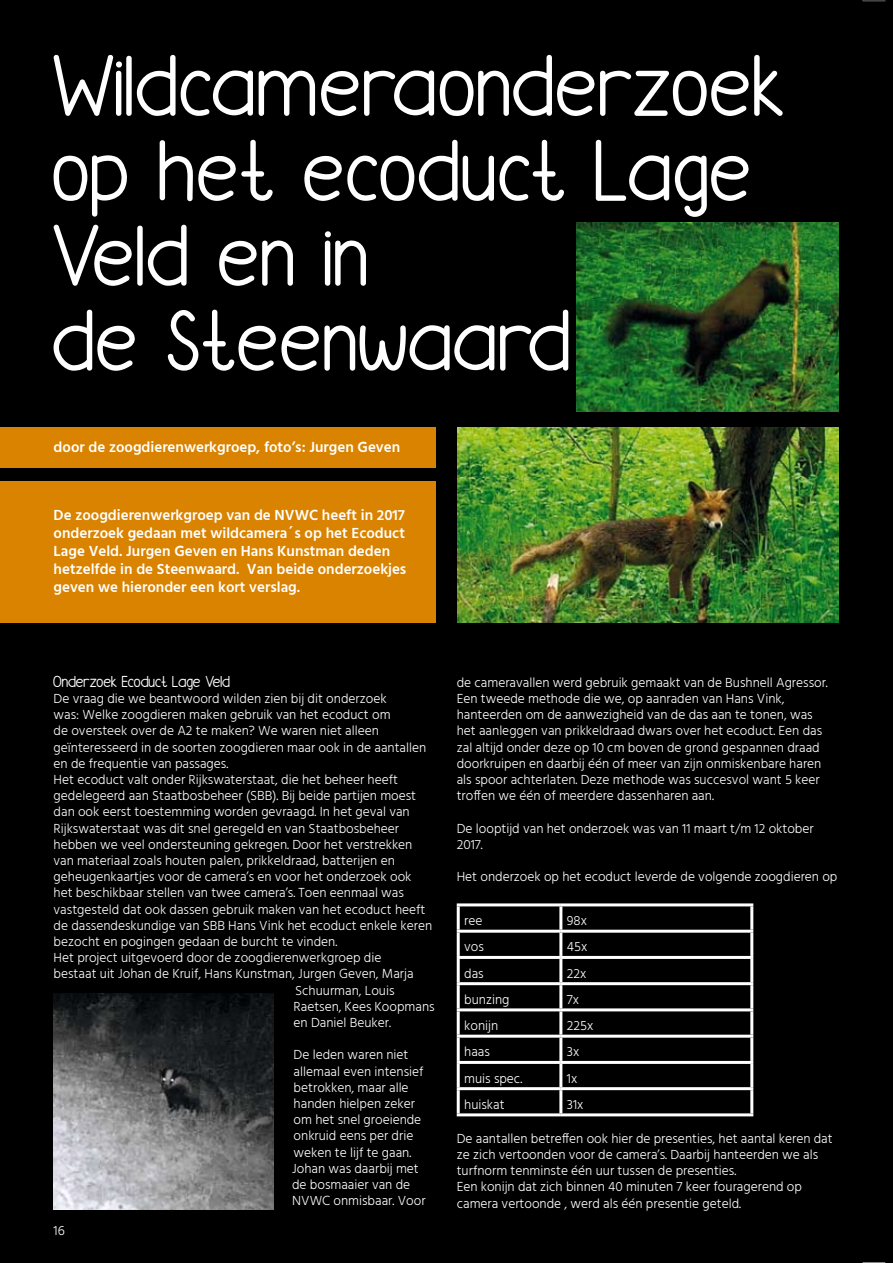
<style>
.page{position:relative;width:893px;height:1263px;background:#000}
.page>*{position:absolute;margin:0;border:0;box-sizing:border-box;transform-origin:0 0}
.t1{font:90.3px/84.9px "Anisa Sans";letter-spacing:.01em;color:#fff}
.t2{font:16.5px "Anisa Sans";color:#fff}
.t3{font:600 15px/18px "Hind";color:#fff}
.t4{font:300 13.5px/16.2px "Hind";color:#fff}
</style>
<div class="page">
<hr style="left:457px;top:903px;width:104px;height:3px;background:#fff">
<hr style="left:457px;top:906px;width:3px;height:24px;background:#fff">
<hr style="left:561px;top:903px;width:192px;height:3px;background:#fff">
<hr style="left:559px;top:906px;width:3px;height:24px;background:#fff">
<hr style="left:750px;top:906px;width:3px;height:24px;background:#fff">
<hr style="left:457px;top:930px;width:104px;height:3px;background:#fff">
<hr style="left:457px;top:933px;width:3px;height:23px;background:#fff">
<hr style="left:561px;top:930px;width:192px;height:3px;background:#fff">
<hr style="left:559px;top:933px;width:3px;height:23px;background:#fff">
<hr style="left:750px;top:933px;width:3px;height:23px;background:#fff">
<hr style="left:457px;top:956px;width:104px;height:3px;background:#fff">
<hr style="left:457px;top:959px;width:3px;height:23px;background:#fff">
<hr style="left:561px;top:956px;width:192px;height:3px;background:#fff">
<hr style="left:559px;top:959px;width:3px;height:23px;background:#fff">
<hr style="left:750px;top:959px;width:3px;height:23px;background:#fff">
<hr style="left:457px;top:982px;width:104px;height:3px;background:#fff">
<hr style="left:457px;top:985px;width:3px;height:23px;background:#fff">
<hr style="left:561px;top:982px;width:192px;height:3px;background:#fff">
<hr style="left:559px;top:985px;width:3px;height:23px;background:#fff">
<hr style="left:750px;top:985px;width:3px;height:23px;background:#fff">
<hr style="left:457px;top:1008px;width:104px;height:3px;background:#fff">
<hr style="left:457px;top:1011px;width:3px;height:24px;background:#fff">
<hr style="left:561px;top:1008px;width:192px;height:3px;background:#fff">
<hr style="left:559px;top:1011px;width:3px;height:24px;background:#fff">
<hr style="left:750px;top:1011px;width:3px;height:24px;background:#fff">
<hr style="left:457px;top:1035px;width:104px;height:3px;background:#fff">
<hr style="left:457px;top:1038px;width:3px;height:23px;background:#fff">
<hr style="left:561px;top:1035px;width:192px;height:3px;background:#fff">
<hr style="left:559px;top:1038px;width:3px;height:23px;background:#fff">
<hr style="left:750px;top:1038px;width:3px;height:23px;background:#fff">
<hr style="left:457px;top:1061px;width:104px;height:3px;background:#fff">
<hr style="left:457px;top:1064px;width:3px;height:23px;background:#fff">
<hr style="left:561px;top:1061px;width:192px;height:3px;background:#fff">
<hr style="left:559px;top:1064px;width:3px;height:23px;background:#fff">
<hr style="left:750px;top:1064px;width:3px;height:23px;background:#fff">
<hr style="left:457px;top:1087px;width:104px;height:3px;background:#fff">
<hr style="left:457px;top:1090px;width:3px;height:23px;background:#fff">
<hr style="left:561px;top:1087px;width:192px;height:3px;background:#fff">
<hr style="left:559px;top:1090px;width:3px;height:23px;background:#fff">
<hr style="left:750px;top:1090px;width:3px;height:23px;background:#fff">
<hr style="left:457px;top:1113px;width:104px;height:3px;background:#fff">
<hr style="left:561px;top:1113px;width:192px;height:3px;background:#fff">
<div style="left:0;top:427px;width:435px;height:41px;background:#d98300"></div>
<div style="left:0;top:482px;width:435px;height:141px;background:#d98300"></div>
<img style="left:54px;top:994px;width:219px;height:216px">
<img style="left:457px;top:427px;width:382px;height:196px">
<img style="left:576px;top:222px;width:263px;height:189px">
<svg style="left:863px;top:0;width:22px;height:1px"></svg>
<svg style="left:863px;top:1262px;width:22px;height:1px"></svg>
<h1 class="t1" style="left:54px;top:47px;width:734px">Wildcameraonderzoek op het ecoduct Lage<br>Veld en in<br>de Steenwaard</h1>
<p class="t3" style="left:54px;top:439px;width:348px">door de zoogdierenwerkgroep, foto’s: Jurgen Geven</p>
<p class="t3" style="left:54px;top:507px;width:354px">De zoogdierenwerkgroep van de NVWC heeft in 2017 onderzoek gedaan met wildcamera´s op het Ecoduct Lage Veld. Jurgen Geven en Hans Kunstman deden hetzelfde in de Steenwaard. Van beide onderzoekjes geven we hieronder een kort verslag.</p>
<p class="t2" style="left:54px;top:674px;width:178px">Onderzoek Ecoduct Lage Veld</p>
<p class="t4" style="left:54px;top:691px;width:334px">De vraag die we beantwoord wilden zien bij dit onderzoek</p>
<p class="t4" style="left:54px;top:707px;width:338px">was: Welke zoogdieren maken gebruik van het ecoduct om</p>
<p class="t4" style="left:54px;top:723px;width:327px">de oversteek over de A2 te maken? We waren niet alleen</p>
<p class="t4" style="left:54px;top:740px;width:374px">geïnteresseerd in de soorten zoogdieren maar ook in de aantallen</p>
<p class="t4" style="left:54px;top:756px;width:176px">en de frequentie van passages.</p>
<p class="t4" style="left:54px;top:772px;width:346px">Het ecoduct valt onder Rijkswaterstaat, die het beheer heeft</p>
<p class="t4" style="left:54px;top:788px;width:364px">gedelegeerd aan Staatbosbeheer (SBB). Bij beide partijen moest</p>
<p class="t4" style="left:54px;top:804px;width:358px">dan ook eerst toestemming worden gevraagd. In het geval van</p>
<p class="t4" style="left:54px;top:821px;width:347px">Rijkswaterstaat was dit snel geregeld en van Staatbosbeheer</p>
<p class="t4" style="left:54px;top:837px;width:360px">hebben we veel ondersteuning gekregen. Door het verstrekken</p>
<p class="t4" style="left:54px;top:853px;width:343px">van materiaal zoals houten palen, prikkeldraad, batterijen en</p>
<p class="t4" style="left:54px;top:869px;width:359px">geheugenkaartjes voor de camera’s en voor het onderzoek ook</p>
<p class="t4" style="left:54px;top:885px;width:352px">het beschikbaar stellen van twee camera’s. Toen eenmaal was</p>
<p class="t4" style="left:54px;top:902px;width:373px">vastgesteld dat ook dassen gebruik maken van het ecoduct heeft</p>
<p class="t4" style="left:54px;top:918px;width:380px">de dassendeskundige van SBB Hans Vink het ecoduct enkele keren</p>
<p class="t4" style="left:54px;top:934px;width:285px">bezocht en pogingen gedaan de burcht te vinden.</p>
<p class="t4" style="left:54px;top:950px;width:329px">Het project uitgevoerd door de zoogdierenwerkgroep die</p>
<p class="t4" style="left:54px;top:966px;width:362px">bestaat uit Johan de Kruif, Hans Kunstman, Jurgen Geven, Marja</p>
<p class="t4" style="left:295px;top:983px;width:101px">Schuurman, Louis</p>
<p class="t4" style="left:294px;top:999px;width:142px">Raetsen, Kees Koopmans</p>
<p class="t4" style="left:294px;top:1015px;width:99px">en Daniel Beuker.</p>
<p class="t4" style="left:292px;top:1047px;width:135px">De leden waren niet allemaal even intensief betrokken, maar alle handen hielpen zeker om het snel groeiende onkruid eens per drie weken te lijf te gaan.<br>Johan was daarbij met de bosmaaier van de<br>NVWC onmisbaar. Voor</p>
<p class="t4" style="left:54px;top:1223px;width:13px">16</p>
<p class="t4" style="left:457px;top:675px;width:373px">de cameravallen werd gebruik gemaakt van de Bushnell Agressor.<br>Een tweede methode die we, op aanraden van Hans Vink, hanteerden om de aanwezigheid van de das aan te tonen, was het aanleggen van prikkeldraad dwars over het ecoduct. Een das zal altijd onder deze op 10 cm boven de grond gespannen draad doorkruipen en daarbij één of meer van zijn onmiskenbare haren als spoor achterlaten. Deze methode was succesvol want 5 keer troffen we één of meerdere dassenharen aan.</p>
<p class="t4" style="left:457px;top:821px;width:358px">De looptijd van het onderzoek was van 11 maart t/m 12 oktober<br>2017.</p>
<p class="t4" style="left:457px;top:869px;width:382px">Het onderzoek op het ecoduct leverde de volgende zoogdieren op</p>
<p class="t4" style="left:464px;top:913px;width:20px">ree</p>
<p class="t4" style="left:567px;top:913px;width:22px">98x</p>
<p class="t4" style="left:464px;top:939px;width:21px">vos</p>
<p class="t4" style="left:567px;top:939px;width:22px">45x</p>
<p class="t4" style="left:464px;top:966px;width:21px">das</p>
<p class="t4" style="left:567px;top:966px;width:21px">22x</p>
<p class="t4" style="left:464px;top:992px;width:47px">bunzing</p>
<p class="t4" style="left:567px;top:992px;width:14px">7x</p>
<p class="t4" style="left:464px;top:1018px;width:35px">konijn</p>
<p class="t4" style="left:567px;top:1018px;width:28px">225x</p>
<p class="t4" style="left:464px;top:1044px;width:27px">haas</p>
<p class="t4" style="left:567px;top:1044px;width:14px">3x</p>
<p class="t4" style="left:464px;top:1071px;width:60px">muis spec.</p>
<p class="t4" style="left:567px;top:1071px;width:12px">1x</p>
<p class="t4" style="left:464px;top:1097px;width:42px">huiskat</p>
<p class="t4" style="left:567px;top:1097px;width:18px">31x</p>
<p class="t4" style="left:457px;top:1131px;width:378px">De aantallen betreffen ook hier de presenties, het aantal keren dat ze zich vertoonden voor de camera’s. Daarbij hanteerden we als turfnorm tenminste één uur tussen de presenties.<br>Een konijn dat zich binnen 40 minuten 7 keer fouragerend op camera vertoonde , werd als één presentie geteld.</p>
</div>
